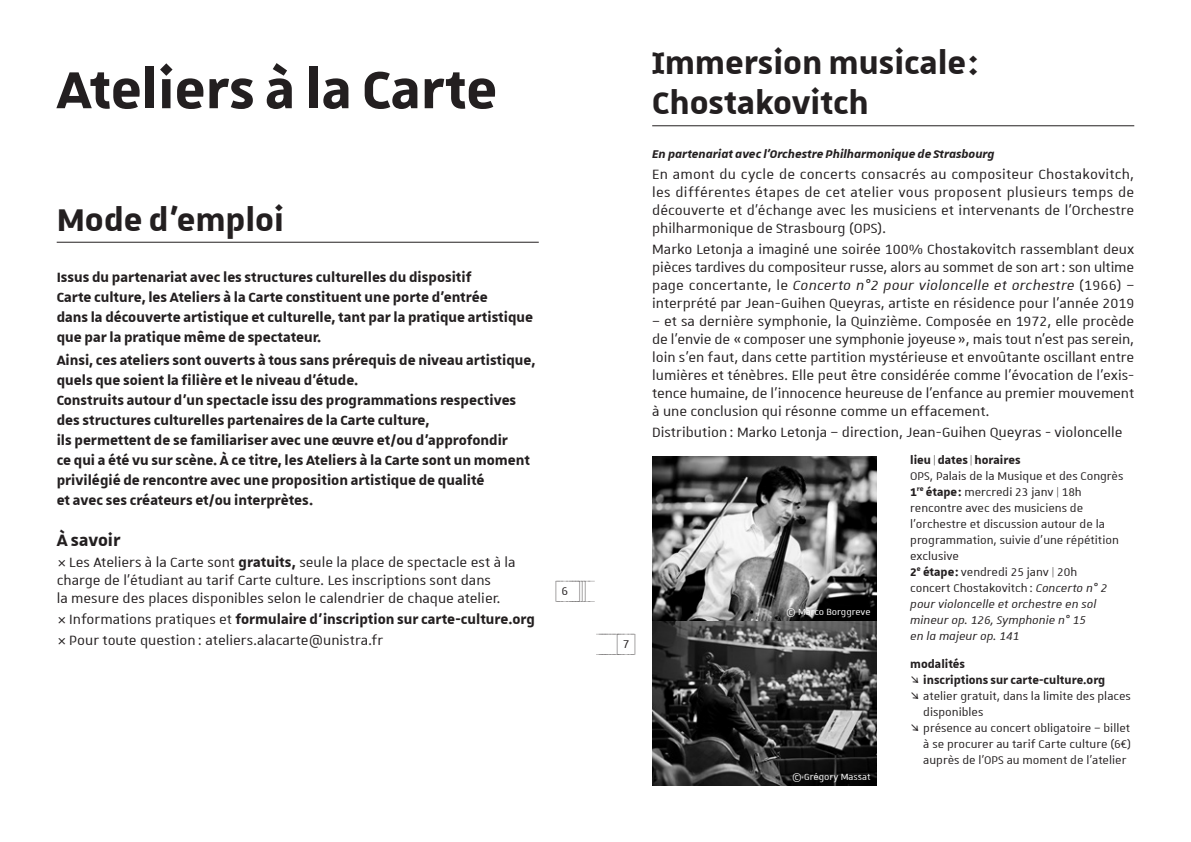
<style>
.page{position:relative;width:1191px;height:842px;background:#fff}
.page>*{position:absolute;margin:0;border:0;box-sizing:border-box;transform-origin:0 0}
.titre_n0{font:700 70px "Unistra A";color:#231f20}
.titre{font:700 42px/40px "Unistra D";color:#231f20}
.little_titre{font:700 22px "Unistra A";color:#231f20}
.texte{font:18px/18px "Unistra A";color:#231f20;text-align:justify}
.intro{font:700 18px/20px "Unistra A";color:#231f20}
.liste_horaires{font:15px/16px "Unistra A";color:#231f20}
.liste_horaires-2{font:italic 15px/16px "Unistra A";color:#231f20}
.lieu___dates___horai{font:700 15px "Unistra A";color:#231f20}
.en_partenariat_avec{font:italic 700 15px "Unistra A";color:#231f20}
.t1{font:15px "Unistra Encadre";color:#231f20}
.lieu___date___horair{font:12px "Unistra A";color:#fff}
.s1{font-weight:700}
.s2{font-weight:400}
.s3{font-style:italic}
.s4{font-style:normal}
</style>
<div class="page">
<hr style="left:57px;top:242px;width:482px;height:1px;background:#231f20">
<hr style="left:652px;top:125px;width:482px;height:1px;background:#231f20">
<img style="left:652px;top:456px;width:224px;height:329px">
<p class="titre_n0" style="left:57px;top:50px;width:442px">Ateliers à la Carte</p>
<p class="titre" style="left:57px;top:198px;width:229px">Mode d’emploi</p>
<p class="intro" style="left:57px;top:266px;width:478px">Issus du partenariat avec les structures culturelles du dispositif<br>Carte culture, les Ateliers à la Carte constituent une porte d’entrée<br>dans la découverte artistique et culturelle, tant par la pratique artistique que par la pratique même de spectateur.</p>
<p class="intro" style="left:57px;top:349px;width:480px">Ainsi, ces ateliers sont ouverts à tous sans prérequis de niveau artistique, quels que soient la filière et le niveau d’étude.<br>Construits autour d’un spectacle issu des programmations respectives des structures culturelles partenaires de la Carte culture,<br>ils permettent de se familiariser avec une œuvre et/ou d’approfondir<br>ce qui a été vu sur scène. À ce titre, les Ateliers à la Carte sont un moment privilégié de rencontre avec une proposition artistique de qualité<br>et avec ses créateurs et/ou interprètes.</p>
<p class="little_titre" style="left:57px;top:528px;width:65px">À savoir</p>
<p class="texte" style="left:57px;top:553px;width:460px;text-align:left;text-indent:12px">Les Ateliers à la Carte sont <span class="s1">gratuits,</span> seule la place de spectacle est à la charge de l’étudiant au tarif Carte culture. Les inscriptions sont dans<br>la mesure des places disponibles selon le calendrier de chaque atelier.</p>
<p class="intro" style="left:69px;top:609px;width:467px"><span class="s2">Informations pratiques et</span> formulaire d’inscription sur carte-culture.org</p>
<p class="texte" style="left:69px;top:630px;width:315px">Pour toute question : ateliers.alacarte@unistra.fr</p>
<p class="t1" style="left:556px;top:581px;width:39px">(_6___)))_ _</p>
<p class="t1" style="left:598px;top:633px;width:39px">______(_7_)</p>
<p class="titre" style="left:652px;top:42px;width:327px">Immersion musicale:<br>Chostakovitch</p>
<p class="en_partenariat_avec" style="left:652px;top:146px;width:344px">En partenariat avec l’Orchestre Philharmonique de Strasbourg</p>
<p class="texte" style="left:652px;top:165px;width:484px">En amont du cycle de concerts consacrés au compositeur Chostakovitch, les différentes étapes de cet atelier vous proposent plusieurs temps de découverte et d’échange avec les musiciens et intervenants de l’Orchestre philharmonique de Strasbourg (OPS).</p>
<p class="texte" style="left:652px;top:240px;width:483px">Marko Letonja a imaginé une soirée 100% Chostakovitch rassemblant deux pièces tardives du compositeur russe, alors au sommet de son art: son ultime page concertante, le <span class="s3">Concerto n°2 pour violoncelle et orchestre</span> (1966) – interprété par Jean-Guihen Queyras, artiste en résidence pour l’année 2019</p>
<p class="texte" style="left:652px;top:312px;width:484px">– et sa dernière symphonie, la Quinzième. Composée en 1972, elle procède de l’envie de « composer une symphonie joyeuse », mais tout n’est pas serein, loin s’en faut, dans cette partition mystérieuse et envoûtante oscillant entre lumières et ténèbres. Elle peut être considérée comme l’évocation de l’exis&shy;tence humaine, de l’innocence heureuse de l’enfance au premier mouvement à une conclusion qui résonne comme un effacement.</p>
<p class="texte" style="left:652px;top:423px;width:472px">Distribution : Marko Letonja – direction, Jean-Guihen Queyras - violoncelle</p>
<p class="lieu___dates___horai" style="left:910px;top:452px;width:112px">lieu | dates | horaires</p>
<p class="liste_horaires" style="left:910px;top:468px;width:215px">OPS, Palais de la Musique et des Congrès</p>
<p class="liste_horaires" style="left:910px;top:484px;width:173px"><span class="s1">1</span><sup>re</sup> <span class="s1">étape:</span> mercredi 23 janv | 18h</p>
<p class="liste_horaires" style="left:910px;top:500px;width:210px">rencontre avec des musiciens de l’orchestre et discussion autour de la programmation, suivie d’une répétition exclusive</p>
<p class="liste_horaires" style="left:910px;top:564px;width:168px"><span class="s1">2</span><sup>e</sup> <span class="s1">étape:</span> vendredi 25 janv | 20h</p>
<p class="liste_horaires-2" style="left:910px;top:580px;width:199px"><span class="s4">concert Chostakovitch :</span> Concerto n° 2 pour violoncelle et orchestre en sol mineur op. 126, Symphonie n° 15<br>en la majeur op. 141</p>
<p class="lieu___dates___horai" style="left:910px;top:655px;width:56px">modalités</p>
<p class="lieu___dates___horai" style="left:910px;top:671px;width:197px"><span class="s2">↘</span> inscriptions sur carte-culture.org</p>
<p class="liste_horaires" style="left:923px;top:687px;width:209px;text-indent:-13px">↘ atelier gratuit, dans la limite des places disponibles</p>
<p class="liste_horaires" style="left:923px;top:719px;width:209px;text-align:justify;text-indent:-13px">↘ présence au concert obligatoire – billet à se procurer au tarif Carte culture (6€) auprès de l’OPS au moment de l’atelier</p>
<p class="lieu___date___horair" style="left:786px;top:606px;width:86px">© Marco Borggreve</p>
<p class="lieu___date___horair" style="left:792px;top:770px;width:80px">© Grégory Massat</p>
</div>
